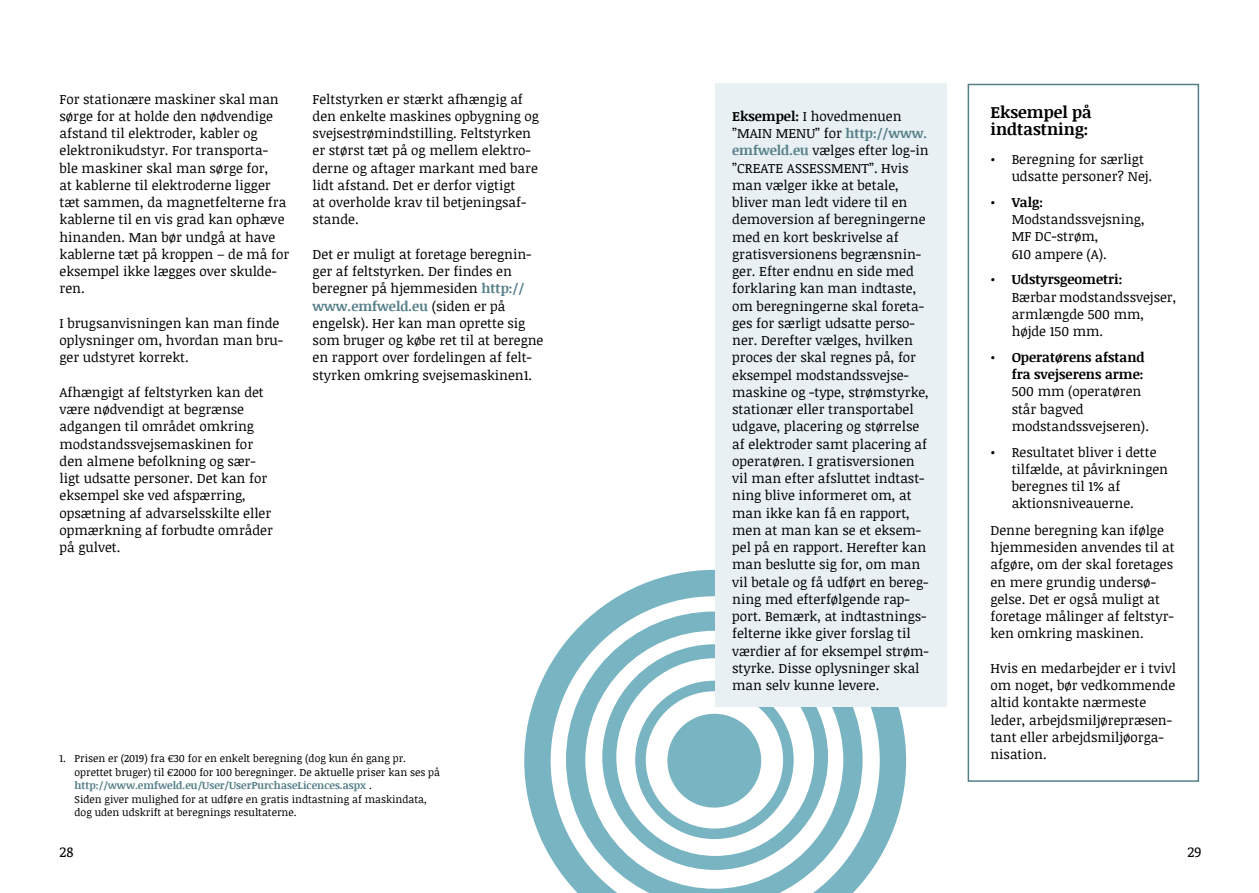
<style>
.page{position:relative;width:1259px;height:893px;background:#fff}
.page>*{position:absolute;margin:0;border:0;box-sizing:border-box;transform-origin:0 0}
.t1{font:700 16.5px/17.2px "Noticia Text";color:#000}
.t2{font:14.25px "Noticia Text";color:#000}
.t3{font:13.5px/17.2px "Noticia Text";color:#000}
.t4{font:700 13.5px/17.2px "Noticia Text";color:#000;text-align:right}
.t5{font:10.5px/13.5px "Noticia Text";color:#000}
.s1{font-weight:700;color:#567f89}
.s2{font-weight:700}
.s3{font-weight:400}
</style>
<div class="page">
<div style="left:967px;top:84px;width:232px;height:698px;border:2px solid #567f89"></div>
<svg style="left:524px;top:570px;width:382px;height:313px"></svg>
<svg style="left:566px;top:611px;width:296px;height:282px"></svg>
<div style="left:635px;top:681px;width:158px;height:158px;border:11px solid #79b4c3;border-radius:50%"></div>
<div style="left:667px;top:714px;width:94px;height:94px;background:#79b4c3;border-radius:50%"></div>
<div style="left:602px;top:644px;width:226px;height:226px;border:14px solid #79b4c3;border-radius:50%"></div>
<div style="left:715px;top:84px;width:232px;height:623px;background:#e8f0f4"></div>
<p class="t3" style="left:60px;top:90px;width:231px">For stationære maskiner skal man sørge for at holde den nødvendige afstand til elektroder, kabler og elektronikudstyr. For transporta&shy;ble maskiner skal man sørge for,<br>at kablerne til elektroderne ligger tæt sammen, da magnetfelterne fra kablerne til en vis grad kan ophæve hinanden. Man bør undgå at have kablerne tæt på kroppen – de må for eksempel ikke lægges over skulde&shy;ren.</p>
<p class="t3" style="left:60px;top:314px;width:225px">I brugsanvisningen kan man finde oplysninger om, hvordan man bru&shy;ger udstyret korrekt.</p>
<p class="t3" style="left:60px;top:383px;width:215px">Afhængigt af feltstyrken kan det være nødvendigt at begrænse adgangen til området omkring modstandssvejsemaskinen for den almene befolkning og sær&shy;ligt udsatte personer. Det kan for eksempel ske ved afspærring, opsætning af advarselsskilte eller opmærkning af forbudte områder på gulvet.</p>
<p class="t3" style="left:313px;top:90px;width:228px">Feltstyrken er stærkt afhængig af den enkelte maskines opbygning og svejsestrømindstilling. Feltstyrken er størst tæt på og mellem elektro&shy;derne og aftager markant med bare lidt afstand. Det er derfor vigtigt<br>at overholde krav til betjeningsaf&shy;stande.</p>
<p class="t3" style="left:313px;top:245px;width:232px">Det er muligt at foretage beregnin&shy;ger af feltstyrken. Der findes en beregner på hjemmesiden <span class="s1">http:// www.emfweld.eu</span> (siden er på engelsk). Her kan man oprette sig som bruger og købe ret til at beregne en rapport over fordelingen af felt&shy;styrken omkring svejsemaskinen1.</p>
<p class="t5" style="left:75px;top:752px;width:367px;text-indent:-15px">1. Prisen er (2019) fra €30 for en enkelt beregning (dog kun én gang pr. oprettet bruger) til €2000 for 100 beregninger. De aktuelle priser kan ses på <span class="s1">http://www.emfweld.eu/User/UserPurchaseLicences.aspx</span> .<br>Siden giver mulighed for at udføre en gratis indtastning af maskindata, dog uden udskrift at beregnings resultaterne.</p>
<p class="t3" style="left:732px;top:107px;width:198px"><span class="s2">Eksempel:</span> I hovedmenuen ”MAIN MENU” for <span class="s1">http://www. emfweld.eu</span> vælges efter log-in ”CREATE ASSESSMENT”. Hvis man vælger ikke at betale, bliver man ledt videre til en demoversion af beregningerne med en kort beskrivelse af gratisversionens begrænsnin&shy;ger. Efter endnu en side med forklaring kan man indtaste, om beregningerne skal foreta&shy;ges for særligt udsatte perso&shy;ner. Derefter vælges, hvilken proces der skal regnes på, for eksempel modstandssvejse&shy;maskine og -type, strømstyrke, stationær eller transportabel udgave, placering og størrelse af elektroder samt placering af operatøren. I gratisversionen vil man efter afsluttet indtast&shy;ning blive informeret om, at man ikke kan få en rapport, men at man kan se et eksem&shy;pel på en rapport. Herefter kan man beslutte sig for, om man vil betale og få udført en bereg&shy;ning med efterfølgende rap&shy;port. Bemærk, at indtastnings&shy;felterne ikke giver forslag til værdier af for eksempel strøm&shy;styrke. Disse oplysninger skal man selv kunne levere.</p>
<p class="t1" style="left:990px;top:103px;width:103px">Eksempel på indtastning:</p>
<p class="t3" style="left:1011px;top:150px;width:142px;text-indent:-21px">• Beregning for særligt udsatte personer? Nej.</p>
<p class="t3" style="left:1011px;top:193px;width:134px;text-indent:-21px">• <span class="s2">Valg:<br></span>Modstandssvejsning,<br>MF DC-strøm,<br>610 ampere (A).</p>
<p class="t3" style="left:1011px;top:270px;width:166px;text-indent:-21px">• <span class="s2">Udstyrsgeometri:<br></span>Bærbar modstandssvejser, armlængde 500 mm, højde 150 mm.</p>
<p class="t4" style="left:990px;top:348px;width:156px"><span class="s3">•</span> Operatørens afstand fra svejserens arme:</p>
<p class="t3" style="left:1011px;top:382px;width:139px">500 mm (operatøren står bagved modstandssvejseren).</p>
<p class="t3" style="left:1011px;top:443px;width:158px;text-indent:-21px">• Resultatet bliver i dette tilfælde, at påvirkningen beregnes til 1% af aktionsniveauerne.</p>
<p class="t3" style="left:990px;top:521px;width:186px">Denne beregning kan ifølge hjemmesiden anvendes til at afgøre, om der skal foretages en mere grundig undersø&shy;gelse. Det er også muligt at foretage målinger af feltstyr&shy;ken omkring maskinen.</p>
<p class="t3" style="left:990px;top:659px;width:187px">Hvis en medarbejder er i tvivl om noget, bør vedkommende altid kontakte nærmeste leder, arbejdsmiljørepræsen&shy;tant eller arbejdsmiljøorga&shy;nisation.</p>
<p class="t2" style="left:60px;top:842px;width:15px">28</p>
<p class="t2" style="left:1187px;top:842px;width:16px">29</p>
</div>
